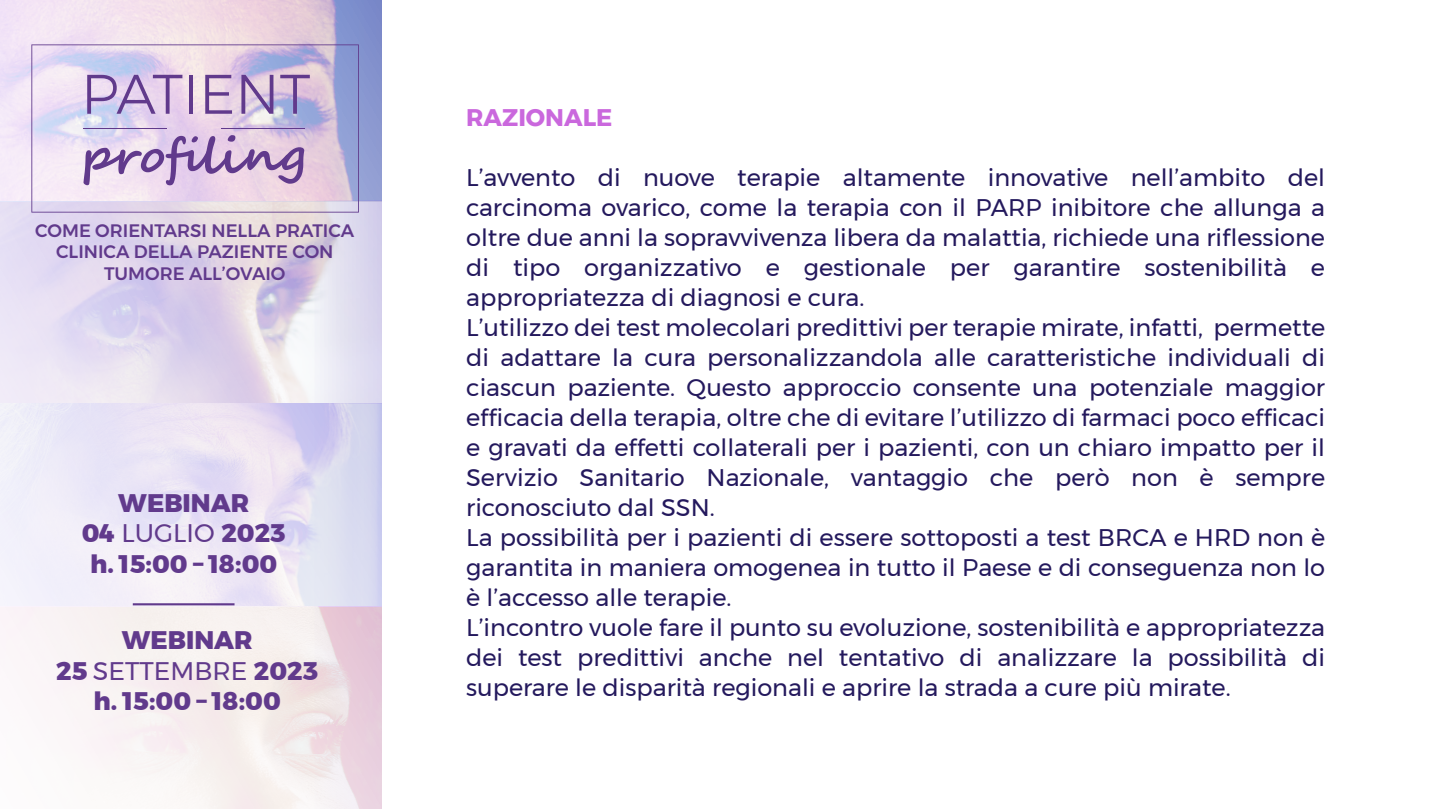
<style>
.page{position:relative;width:1440px;height:810px;background:#fff}
.page>*{position:absolute;margin:0;border:0;box-sizing:border-box;transform-origin:0 0}
.t1{font:800 25.35px/30.5px "Montserrat";color:#613a8c;text-align:center}
.t2{font:24px/30px "Montserrat";color:#24195d}
.t3{font:700 24px "Montserrat";color:#ca68dd}
.t4{font:500 18px/21.6px "Montserrat";color:#613a8c;text-align:center}
.s1{font-weight:400}
</style>
<div class="page">
<svg style="left:0;top:0;width:382px;height:809px"></svg>
<svg style="left:31px;top:44px;width:328px;height:169px;background:#d0c0dd"></svg>
<hr style="left:133px;top:603px;width:102px;height:2px;background:#613a8c">
<p class="t4" style="left:35px;top:219px;width:321px">COME ORIENTARSI NELLA PRATICA<br>CLINICA DELLA PAZIENTE CON<br>TUMORE ALL’OVAIO</p>
<p class="t1" style="left:82px;top:488px;width:206px">WEBINAR<br>04 <span class="s1">LUGLIO</span> 2023 h. 15:00 – 18:00</p>
<p class="t1" style="left:56px;top:625px;width:264px">WEBINAR<br>25 <span class="s1">SETTEMBRE</span> 2023 h. 15:00 – 18:00</p>
<p class="t3" style="left:466px;top:98px;width:148px">RAZIONALE</p>
<p class="t2" style="left:466px;top:162px;width:860px">L’avvento di nuove terapie altamente innovative nell’ambito del carcinoma ovarico, come la terapia con il PARP inibitore che allunga a oltre due anni la sopravvivenza libera da malattia, richiede una riflessione di tipo organizzativo e gestionale per garantire sostenibilità e appropriatezza di diagnosi e cura.<br>L’utilizzo dei test molecolari predittivi per terapie mirate, infatti, permette di adattare la cura personalizzandola alle caratteristiche individuali di ciascun paziente. Questo approccio consente una potenziale maggior efficacia della terapia, oltre che di evitare l’utilizzo di farmaci poco efficaci e gravati da effetti collaterali per i pazienti, con un chiaro impatto per il Servizio Sanitario Nazionale, vantaggio che però non è sempre riconosciuto dal SSN.<br>La possibilità per i pazienti di essere sottoposti a test BRCA e HRD non è garantita in maniera omogenea in tutto il Paese e di conseguenza non lo è l’accesso alle terapie.<br>L’incontro vuole fare il punto su evoluzione, sostenibilità e appropriatezza dei test predittivi anche nel tentativo di analizzare la possibilità di superare le disparità regionali e aprire la strada a cure più mirate.</p>
</div>
